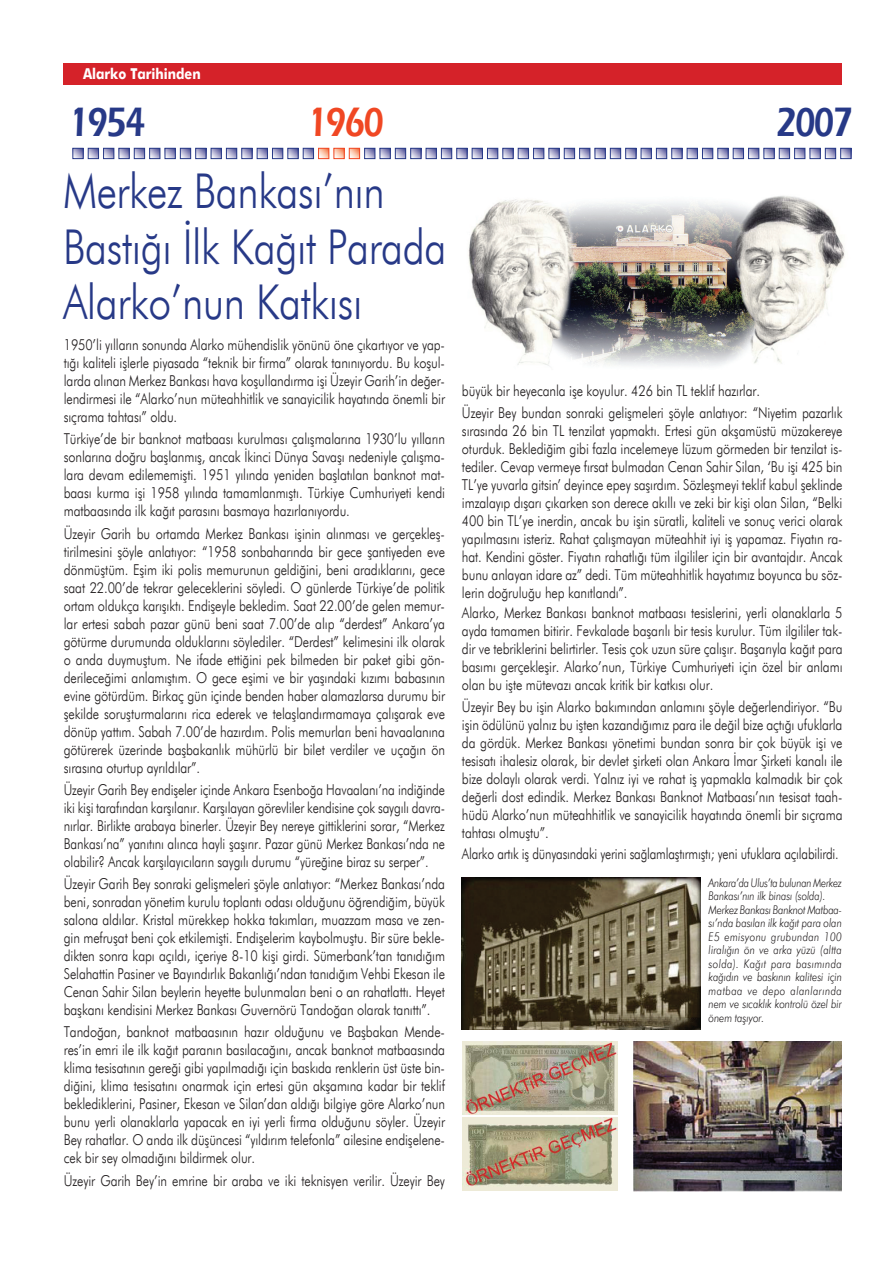
<style>
.page{position:relative;width:893px;height:1263px;background:#fff}
.page>*{position:absolute;margin:0;border:0;box-sizing:border-box;transform-origin:0 0}
.t1{font:300 48px/55.5px "Futura BT";letter-spacing:-.01em;color:#273987;scale:.85 1}
.t2{font:600 42.3px "Eras ITC";letter-spacing:-.05em;color:#273987;scale:.8 1}
.t3{font:600 42.3px "Eras ITC";color:#f04723;scale:.8 1}
.t4{font:300 15px/18px "Futura BT";letter-spacing:-.01em;color:#231f20;text-align:justify;scale:.85 1}
.t5{font:300 15px/18px "Futura BT";letter-spacing:-.01em;color:#231f20;text-align:justify;scale:.83 1}
.t6{font:300 15px "Futura BT";letter-spacing:-.01em;color:#231f20;scale:.82 1}
.t7{font:700 15px "Futura BT";color:#fff;scale:.85 1}
.t8{font:italic 300 12px/13.5px "Futura BT";letter-spacing:-.01em;color:#231f20;scale:.83 1}
</style>
<div class="page">
<div style="left:64px;top:64px;width:778px;height:21px;background:#d52229"></div>
<img style="left:468px;top:196px;width:377px;height:171px">
<div style="left:518px;top:148px;width:11px;height:11px;border:1px solid #273987"></div>
<div style="left:533px;top:148px;width:11px;height:11px;border:1px solid #273987"></div>
<svg style="left:534px;top:148px;width:315px;height:11px"></svg>
<div style="left:840px;top:148px;width:11px;height:11px;border:1px solid #273987"></div>
<svg style="left:73px;top:148px;width:455px;height:11px"></svg>
<div style="left:318px;top:148px;width:11px;height:11px;border:1px solid #f04723"></div>
<img style="left:463px;top:1041px;width:154px;height:73px">
<img style="left:463px;top:1118px;width:155px;height:72px">
<img style="left:634px;top:1041px;width:208px;height:151px">
<img style="left:462px;top:878px;width:238px;height:151px">
<p class="t7" style="left:83px;top:65px;width:140px">Alarko Tarihinden</p>
<h2 class="t2" style="left:69px;top:98px;width:98px">1954</h2>
<h2 class="t3" style="left:307px;top:98px;width:98px">1960</h2>
<h2 class="t2" style="left:776px;top:98px;width:98px">2007</h2>
<h1 class="t1" style="left:63px;top:163px;width:453px">Merkez Bankası’nın<br>Bastığı İlk Kağıt Parada<br>Alarko’nun Katkısı</h1>
<p class="t4" style="left:64px;top:336px;width:450px">1950’li yılların sonunda Alarko mühendislik yönünü öne çıkartıyor ve yap&shy;tığı kaliteli işlerle piyasada “teknik bir firma” olarak tanınıyordu. Bu koşul&shy;larda alınan Merkez Bankası hava koşullandırma işi Üzeyir Garih’in değer&shy;lendirmesi ile “Alarko’nun müteahhitlik ve sanayicilik hayatında önemli bir sıçrama tahtası” oldu.</p>
<p class="t4" style="left:64px;top:430px;width:450px">Türkiye’de bir banknot matbaası kurulması çalışmalarına 1930’lu yılların sonlarına doğru başlanmış, ancak İkinci Dünya Savaşı nedeniyle çalışma&shy;lara devam edilememişti. 1951 yılında yeniden başlatılan banknot mat&shy;baası kurma işi 1958 yılında tamamlanmıştı. Türkiye Cumhuriyeti kendi matbaasında ilk kağıt parasını basmaya hazırlanıyordu.</p>
<p class="t4" style="left:64px;top:524px;width:450px">Üzeyir Garih bu ortamda Merkez Bankası işinin alınması ve gerçekleş&shy;tirilmesini şöyle anlatıyor: “1958 sonbaharında bir gece şantiyeden eve dönmüştüm. Eşim iki polis memurunun geldiğini, beni aradıklarını, gece saat 22.00’de tekrar geleceklerini söyledi. O günlerde Türkiye’de politik ortam oldukça karışıktı. Endişeyle bekledim. Saat 22.00’de gelen memur&shy;lar ertesi sabah pazar günü beni saat 7.00’de alıp “derdest” Ankara’ya götürme durumunda olduklarını söylediler. “Derdest” kelimesini ilk olarak o anda duymuştum. Ne ifade ettiğini pek bilmeden bir paket gibi gön&shy;derileceğimi anlamıştım. O gece eşimi ve bir yaşındaki kızımı babasının evine götürdüm. Birkaç gün içinde benden haber alamazlarsa durumu bir şekilde soruşturmalarını rica ederek ve telaşlandırmamaya çalışarak eve dönüp yattım. Sabah 7.00’de hazırdım. Polis memurları beni havaalanına götürerek üzerinde başbakanlık mühürlü bir bilet verdiler ve uçağın ön sırasına oturtup ayrıldılar”.</p>
<p class="t5" style="left:64px;top:780px;width:461px">Üzeyir Garih Bey endişeler içinde Ankara Esenboğa Havaalanı’na indiğinde iki kişi tarafından karşılanır. Karşılayan görevliler kendisine çok saygılı davra&shy;nırlar. Birlikte arabaya binerler. Üzeyir Bey nereye gittiklerini sorar, “Merkez Bankası’na” yanıtını alınca hayli şaşırır. Pazar günü Merkez Bankası’nda ne olabilir? Ancak karşılayıcıların saygılı durumu “yüreğine biraz su serper”.</p>
<p class="t4" style="left:64px;top:875px;width:450px">Üzeyir Garih Bey sonraki gelişmeleri şöyle anlatıyor: “Merkez Bankası’nda beni, sonradan yönetim kurulu toplantı odası olduğunu öğrendiğim, büyük salona aldılar. Kristal mürekkep hokka takımları, muazzam masa ve zen&shy;gin mefruşat beni çok etkilemişti. Endişelerim kaybolmuştu. Bir süre bekle&shy;dikten sonra kapı açıldı, içeriye 8-10 kişi girdi. Sümerbank’tan tanıdığım Selahattin Pasiner ve Bayındırlık Bakanlığı’ndan tanıdığım Vehbi Ekesan ile Cenan Sahir Silan beylerin heyette bulunmaları beni o an rahatlattı. Heyet başkanı kendisini Merkez Bankası Guvernörü Tandoğan olarak tanıttı”.</p>
<p class="t4" style="left:64px;top:1023px;width:450px">Tandoğan, banknot matbaasının hazır olduğunu ve Başbakan Mende&shy;res’in emri ile ilk kağıt paranın basılacağını, ancak banknot matbaasında klima tesisatının gereği gibi yapılmadığı için baskıda renklerin üst üste bin&shy;diğini, klima tesisatını onarmak için ertesi gün akşamına kadar bir teklif beklediklerini, Pasiner, Ekesan ve Silan’dan aldığı bilgiye göre Alarko’nun bunu yerli olanaklarla yapacak en iyi yerli firma olduğunu söyler. Üzeyir Bey rahatlar. O anda ilk düşüncesi “yıldırım telefonla” ailesine endişelene&shy;cek bir sey olmadığını bildirmek olur.</p>
<p class="t4" style="left:64px;top:1171px;width:450px">Üzeyir Garih Bey’in emrine bir araba ve iki teknisyen verilir. Üzeyir Bey</p>
<p class="t4" style="left:462px;top:379px;width:449px;line-height:22.2px">büyük bir heyecanla işe koyulur. 426 bin TL teklif hazırlar.<br>Üzeyir Bey bundan sonraki gelişmeleri şöyle anlatıyor: “Niyetim pazarlık</p>
<p class="t4" style="left:462px;top:421px;width:449px">sırasında 26 bin TL tenzilat yapmaktı. Ertesi gün akşamüstü müzakereye oturduk. Beklediğim gibi fazla incelemeye lüzum görmeden bir tenzilat is&shy;tediler. Cevap vermeye fırsat bulmadan Cenan Sahir Silan, ‘Bu işi 425 bin TL’ye yuvarla gitsin’ deyince epey saşırdım. Sözleşmeyi teklif kabul şeklinde imzalayıp dışarı çıkarken son derece akıllı ve zeki bir kişi olan Silan, “Belki 400 bin TL’ye inerdin, ancak bu işin süratli, kaliteli ve sonuç verici olarak yapılmasını isteriz. Rahat çalışmayan müteahhit iyi iş yapamaz. Fiyatın ra&shy;hat. Kendini göster. Fiyatın rahatlığı tüm ilgililer için bir avantajdır. Ancak bunu anlayan idare az” dedi. Tüm müteahhitlik hayatımız boyunca bu söz&shy;lerin doğruluğu hep kanıtlandı”.</p>
<p class="t4" style="left:462px;top:604px;width:449px">Alarko, Merkez Bankası banknot matbaası tesislerini, yerli olanaklarla 5 ayda tamamen bitirir. Fevkalade başarılı bir tesis kurulur. Tüm ilgililer tak&shy;dir ve tebriklerini belirtirler. Tesis çok uzun süre çalışır. Başarıyla kağıt para basımı gerçekleşir. Alarko’nun, Türkiye Cumhuriyeti için özel bir anlamı olan bu işte mütevazı ancak kritik bir katkısı olur.</p>
<p class="t4" style="left:462px;top:698px;width:449px">Üzeyir Bey bu işin Alarko bakımından anlamını şöyle değerlendiriyor. “Bu işin ödülünü yalnız bu işten kazandığımız para ile değil bize açtığı ufuklarla da gördük. Merkez Bankası yönetimi bundan sonra bir çok büyük işi ve tesisatı ihalesiz olarak, bir devlet şirketi olan Ankara İmar Şirketi kanalı ile bize dolaylı olarak verdi. Yalnız iyi ve rahat iş yapmakla kalmadık bir çok değerli dost edindik. Merkez Bankası Banknot Matbaası’nın tesisat taah&shy;hüdü Alarko’nun müteahhitlik ve sanayicilik hayatında önemli bir sıçrama tahtası olmuştu”.</p>
<p class="t6" style="left:462px;top:844px;width:461px">Alarko artık iş dünyasındaki yerini sağlamlaştırmıştı; yeni ufuklara açılabilirdi.</p>
<p class="t8" style="left:709px;top:876px;width:162px">Ankara’da Ulus’ta bulunan Merkez<br>Bankası’nın ilk binası (solda).<br>Merkez Bankası Banknot Matbaa&shy;sı’nda basılan ilk kağıt para olan<br>E5 emisyonu grubundan 100 liralığın ön ve arka yüzü (altta solda). Kağıt para basımında kağıdın ve baskının kalitesi için matbaa ve depo alanlarında nem ve sıcaklık kontrolü özel bir önem taşıyor.</p>
</div>
